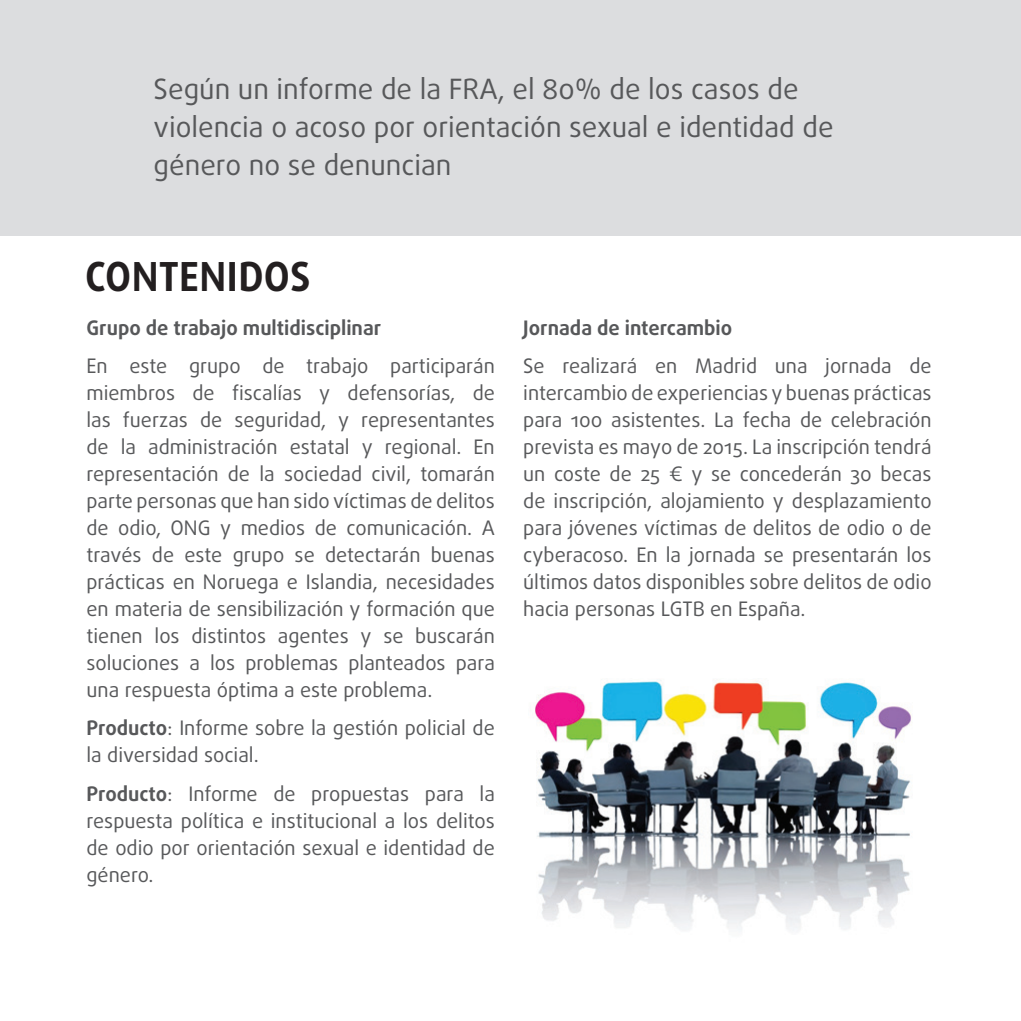
<style>
.page{position:relative;width:1021px;height:1021px;background:#fff}
.page>*{position:absolute;margin:0;border:0;box-sizing:border-box;transform-origin:0 0}
.t1{font:700 40px "Daxline Pro";letter-spacing:.005em;color:#231f20}
.t2{font:28px/38px "Daxline Pro";color:#57585a}
.t3{font:20px/27px "Daxline Pro";color:#57585a;text-align:justify}
.t4{font:700 20px "Daxline Pro";color:#57585a}
.s1{font-weight:700}
</style>
<div class="page">
<div style="left:0;top:0;width:1020px;height:235px;background:#dcdddf"></div>
<img style="left:530px;top:680px;width:381px;height:251px">
<h2 class="t2" style="left:154px;top:71px;width:681px">Según un informe de la FRA, el 80% de los casos de violencia o acoso por orientación sexual e identidad de género no se denuncian</h2>
<h1 class="t1" style="left:85px;top:250px;width:227px">contenidos</h1>
<p class="t4" style="left:86px;top:314px;width:296px">Grupo de trabajo multidisciplinar</p>
<p class="t3" style="left:86px;top:352px;width:410px">En este grupo de trabajo participarán miembros de fiscalías y defensorías, de las fuerzas de seguridad, y representantes de la administración estatal y regional. En representación de la sociedad civil, tomarán parte personas que han sido víctimas de delitos de odio, ONG y medios de comunicación. A través de este grupo se detectarán buenas prácticas en Noruega e Islandia, necesidades en materia de sensibilización y formación que tienen los distintos agentes y se buscarán soluciones a los problemas planteados para una respuesta óptima a este problema.</p>
<p class="t3" style="left:86px;top:715px;width:410px"><span class="s1">Producto</span>: Informe sobre la gestión policial de la diversidad social.</p>
<p class="t3" style="left:86px;top:780px;width:410px"><span class="s1">Producto</span>: Informe de propuestas para la respuesta política e institucional a los delitos de odio por orientación sexual e identidad de género.</p>
<p class="t4" style="left:523px;top:314px;width:210px">Jornada de intercambio</p>
<p class="t3" style="left:523px;top:352px;width:410px">Se realizará en Madrid una jornada de intercambio de experiencias y buenas prácticas para 100 asistentes. La fecha de celebración prevista es mayo de 2015. La inscripción tendrá un coste de 25 € y se concederán 30 becas de inscripción, alojamiento y desplazamiento para jóvenes víctimas de delitos de odio o de cyberacoso. En la jornada se presentarán los últimos datos disponibles sobre delitos de odio hacia personas LGTB en España.</p>
</div>
